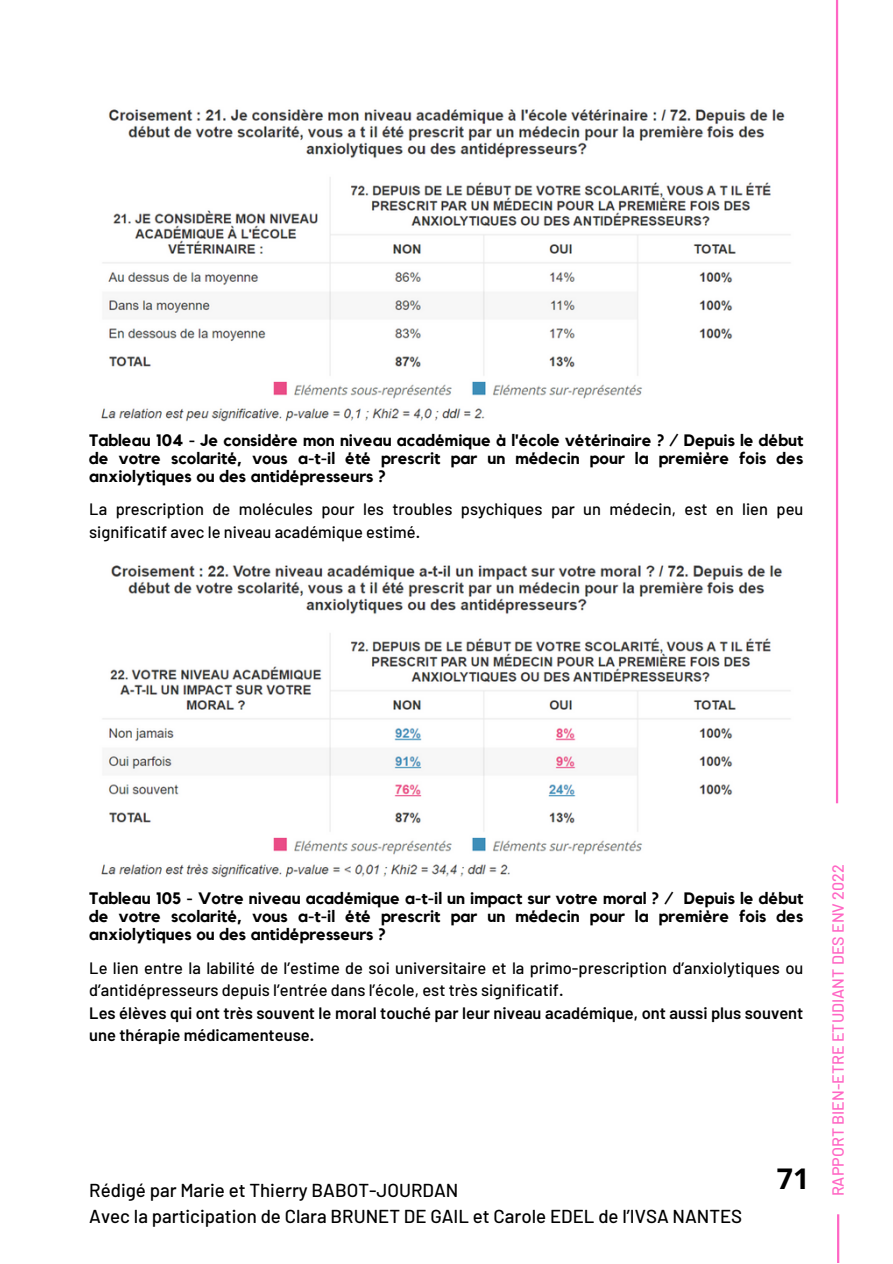
<style>
.page{position:relative;width:893px;height:1264px;background:#fff}
.page>*{position:absolute;margin:0;border:0;box-sizing:border-box;transform-origin:0 0}
.t1{font:700 28.5px "Open Sans";color:#000}
.t2{font:500 18.75px "Barlow";color:#000}
.t3{font:700 16.5px/18px "Kollektif";color:#000;text-align:justify}
.t4{font:500 16.5px/22.5px "Barlow";color:#000}
.t5{font:600 16.5px/22.5px "Barlow";color:#000}
.t6{font:500 16.05px "Barlow";color:#ff66c4}
</style>
<div class="page">
<hr style="left:835px;top:0;width:3px;height:803px;background:#ff66c4">
<hr style="left:837px;top:1214px;width:2px;height:48px;background:#ff66c4">
<img style="left:101px;top:109px;width:690px;height:313px">
<img style="left:101px;top:565px;width:690px;height:313px">
<p class="t3" style="left:89px;top:432px;width:715px">Tableau 104 - Je considère mon niveau académique à l'école vétérinaire ? / Depuis le début de votre scolarité, vous a-t-il été prescrit par un médecin pour la première fois des anxiolytiques ou des antidépresseurs ?</p>
<p class="t4" style="left:89px;top:497px;width:715px">La prescription de molécules pour les troubles psychiques par un médecin, est en lien peu significatif avec le niveau académique estimé.</p>
<p class="t3" style="left:89px;top:890px;width:715px">Tableau 105 - Votre niveau académique a-t-il un impact sur votre moral ? / Depuis le début de votre scolarité, vous a-t-il été prescrit par un médecin pour la première fois des anxiolytiques ou des antidépresseurs ?</p>
<p class="t4" style="left:89px;top:956px;width:715px">Le lien entre la labilité de l’estime de soi universitaire et la primo-prescription d’anxiolytiques ou d’antidépresseurs depuis l’entrée dans l’école, est très significatif.</p>
<p class="t5" style="left:89px;top:1001px;width:715px">Les élèves qui ont très souvent le moral touché par leur niveau académique, ont aussi plus souvent une thérapie médicamenteuse.</p>
<p class="t2" style="left:89px;top:1178px;width:370px">Rédigé par Marie et Thierry BABOT-JOURDAN</p>
<p class="t2" style="left:89px;top:1203px;width:654px">Avec la participation de Clara BRUNET DE GAIL et Carole EDEL de l’IVSA NANTES</p>
<p class="t1" style="left:776px;top:1158px;width:34px">71</p>
<p class="t6" style="left:827px;top:1196px;width:333px;rotate:-90deg">RAPPORT BIEN-ETRE ETUDIANT DES ENV 2022</p>
</div>
